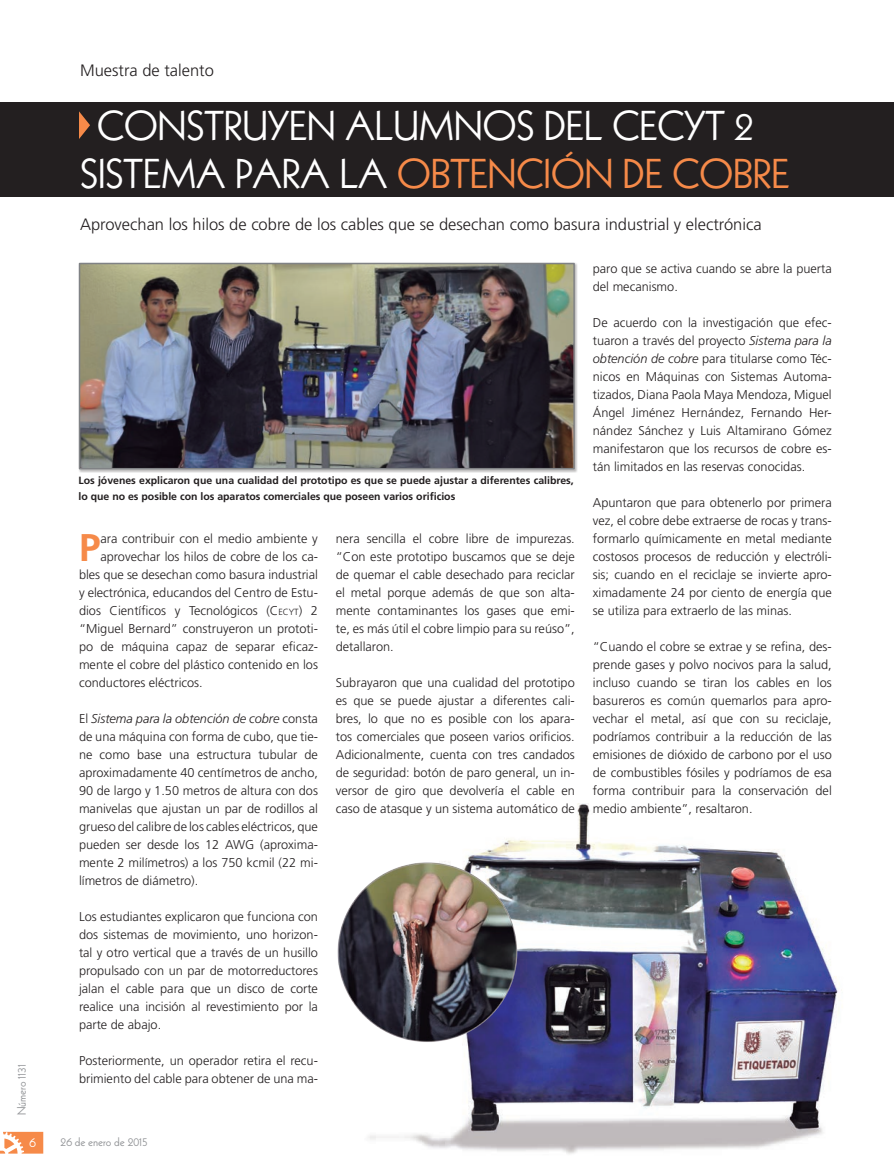
<style>
.page{position:relative;width:894px;height:1170px;background:#fff}
.page>*{position:absolute;margin:0;border:0;box-sizing:border-box;transform-origin:0 0}
.t1{font:40.5px/48.6px "Kabel";color:#fff;text-align:center}
.t2{font:700 38.55px "Frutiger LT Std";color:#f68a49}
.t3{font:300 16.5px "Frutiger LT Std";color:#231f20}
.t4{font:13.5px "Kabel";color:#fff}
.t5{font:300 12.75px/18px "Frutiger LT Std";color:#231f20;text-align:justify}
.t6{font:12px "Kabel";color:#939598}
.t7{font:700 10.5px/16.5px "Frutiger LT Std";color:#231f20}
.s1{font-style:inherit}
.s2{color:#f68a49}
.s3{font-size:8.85px}
.s4{font-style:italic}
</style>
<div class="page">
<svg style="left:0;top:1132px;width:43px;height:22px"></svg>
<div style="left:0;top:102px;width:894px;height:95px;background:#231f20"></div>
<svg style="left:79px;top:111px;width:11px;height:28px"></svg>
<div style="left:78px;top:262px;width:500px;height:211px;background:#231f20;opacity:.3"></div>
<img style="left:82px;top:266px;width:490px;height:200px">
<div style="left:79px;top:263px;width:496px;height:206px;border:2px solid #808285"></div>
<img style="left:368px;top:804px;width:472px;height:350px">
<img style="left:337px;top:854px;width:188px;height:199px">
<p class="t6" style="left:15px;top:1115px;width:53px;rotate:-90deg">NÚMERO 1131</p>
<p class="t4" style="left:30px;top:1135px;width:8px">6</p>
<p class="t3" style="left:80px;top:61px;width:135px">Muestra de talento</p>
<h1 class="t1" style="left:80px;top:101px;width:710px">CONSTRUYEN ALUMNOS DEL <span class="s1">CECYT</span> 2<br>SISTEMA PARA LA <span class="s2">OBTENCIÓN DE COBRE</span></h1>
<p class="t3" style="left:80px;top:215px;width:683px">Aprovechan los hilos de cobre de los cables que se desechan como basura industrial y electrónica</p>
<p class="t7" style="left:78px;top:472px;width:497px">Los jóvenes explicaron que una cualidad del prototipo es que se puede ajustar a diferentes calibres, lo que no es posible con los aparatos comerciales que poseen varios orificios</p>
<h2 class="t2" style="left:79px;top:525px;width:23px">P</h2>
<p class="t5" style="left:100px;top:529px;width:219px">ara contribuir con el medio ambiente y</p>
<p class="t5" style="left:336px;top:529px;width:240px">nera sencilla el cobre libre de impurezas. “Con este prototipo buscamos que se deje de quemar el cable desechado para reciclar el metal porque además de que son alta&shy;mente contaminantes los gases que emi&shy;te, es más útil el cobre limpio para su reúso”, detallaron.</p>
<p class="t5" style="left:336px;top:673px;width:240px">Subrayaron que una cualidad del prototipo es que se puede ajustar a diferentes cali&shy;bres, lo que no es posible con los apara&shy;tos comerciales que poseen varios orificios.<br>Adicionalmente, cuenta con tres candados de seguridad: botón de paro general, un in&shy;versor de giro que devolvería el cable en caso de atasque y un sistema automático de</p>
<p class="t5" style="left:100px;top:547px;width:219px">aprovechar los hilos de cobre de los ca-</p>
<p class="t5" style="left:79px;top:565px;width:240px">bles que se desechan como basura industrial</p>
<p class="t5" style="left:79px;top:583px;width:240px">y electrónica, educandos del Centro de Estu-</p>
<p class="t5" style="left:79px;top:601px;width:240px">dios Científicos y Tecnológicos (<span class="s1">C</span><span class="s3">ecyt</span>) 2</p>
<p class="t5" style="left:79px;top:619px;width:240px">“Miguel Bernard” construyeron un prototi-</p>
<p class="t5" style="left:79px;top:637px;width:240px">po de máquina capaz de separar eficaz-</p>
<p class="t5" style="left:79px;top:655px;width:240px">mente el cobre del plástico contenido en los</p>
<p class="t5" style="left:79px;top:673px;width:125px">conductores eléctricos.</p>
<p class="t5" style="left:79px;top:709px;width:240px">El <span class="s4">Sistema para la obtención de cobre</span> consta de una máquina con forma de cubo, que tie&shy;ne como base una estructura tubular de aproximadamente 40 centímetros de ancho, 90 de largo y 1.50 metros de altura con dos manivelas que ajustan un par de rodillos al grueso del calibre de los cables eléctricos, que pueden ser desde los 12 AWG (aproxima&shy;mente 2 milímetros) a los 750 kcmil (22 mi&shy;límetros de diámetro).</p>
<p class="t5" style="left:79px;top:907px;width:240px">Los estudiantes explicaron que funciona con dos sistemas de movimiento, uno horizon&shy;tal y otro vertical que a través de un husillo propulsado con un par de motorreductores jalan el cable para que un disco de corte realice una incisión al revestimiento por la parte de abajo.</p>
<p class="t5" style="left:79px;top:1051px;width:240px">Posteriormente, un operador retira el recu&shy;brimiento del cable para obtener de una ma-</p>
<p class="t5" style="left:593px;top:260px;width:240px">paro que se activa cuando se abre la puerta del mecanismo.</p>
<p class="t5" style="left:593px;top:314px;width:240px">De acuerdo con la investigación que efec&shy;tuaron a través del proyecto <span class="s4">Sistema para la obtención de cobre</span> para titularse como Téc&shy;nicos en Máquinas con Sistemas Automa&shy;tizados, Diana Paola Maya Mendoza, Miguel Ángel Jiménez Hernández, Fernando Her&shy;nández Sánchez y Luis Altamirano Gómez manifestaron que los recursos de cobre es&shy;tán limitados en las reservas conocidas.</p>
<p class="t5" style="left:593px;top:494px;width:240px">Apuntaron que para obtenerlo por primera vez, el cobre debe extraerse de rocas y trans&shy;formarlo químicamente en metal mediante costosos procesos de reducción y electróli&shy;sis; cuando en el reciclaje se invierte apro&shy;ximadamente 24 por ciento de energía que se utiliza para extraerlo de las minas.</p>
<p class="t5" style="left:593px;top:638px;width:240px">“Cuando el cobre se extrae y se refina, des&shy;prende gases y polvo nocivos para la salud, incluso cuando se tiran los cables en los basureros es común quemarlos para apro&shy;vechar el metal, así que con su reciclaje, podríamos contribuir a la reducción de las emisiones de dióxido de carbono por el uso de combustibles fósiles y podríamos de esa forma contribuir para la conservación del medio ambiente”, resaltaron.</p>
<p class="t6" style="left:61px;top:1135px;width:89px">26 DE ENERO DE 2015</p>
</div>
